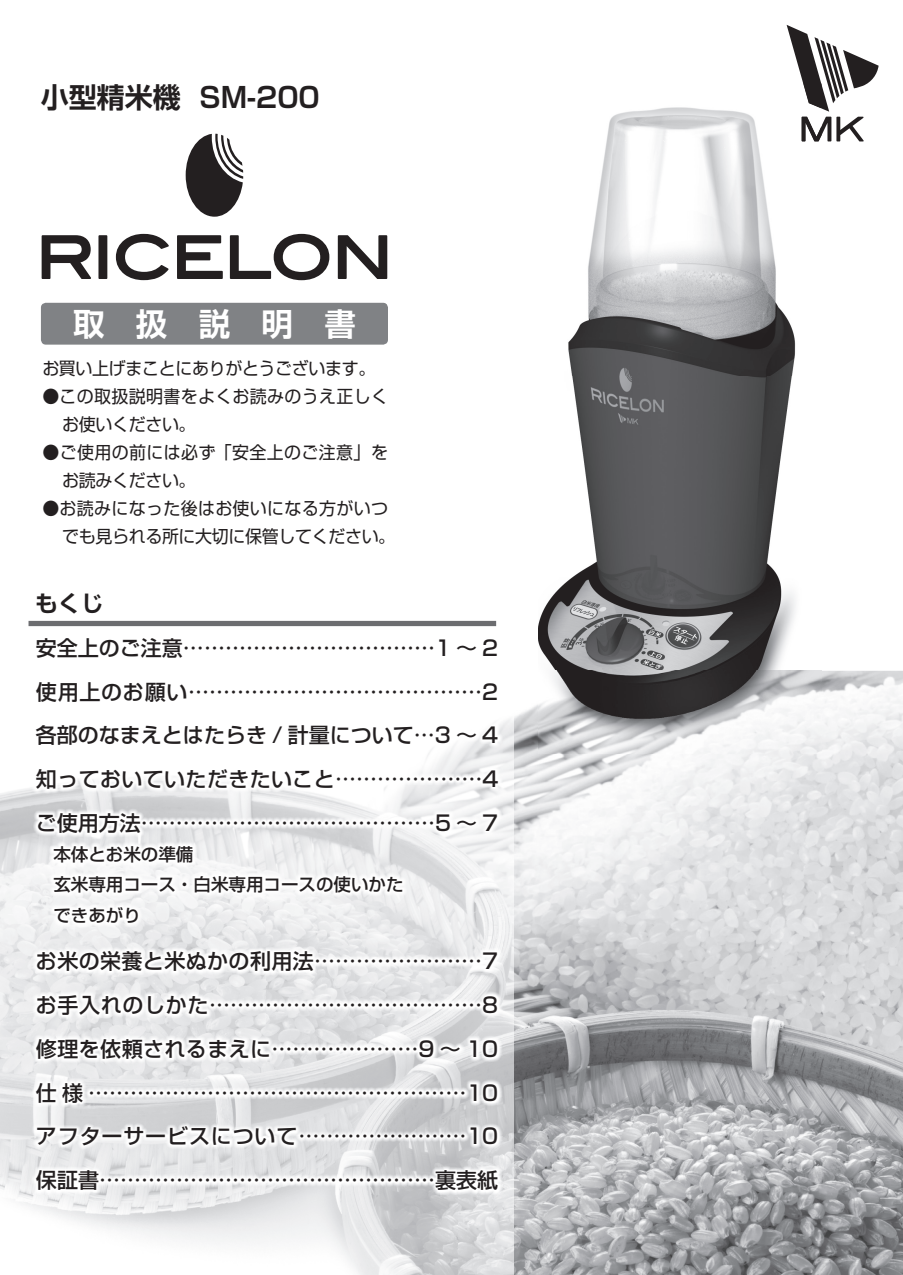
<style>
.page{position:relative;width:903px;height:1275px;background:#fff}
.page>*{position:absolute;margin:0;border:0;box-sizing:border-box;transform-origin:0 0}
.t1{font:700 31.5px "Shin Go Pr 5 De";letter-spacing:.995em;color:#fff}
.t2{font:700 28px "Shin Go Pr 5 De";color:#231f20}
.t3{font:700 22.75px "Shin Go Pr 5 De";color:#231f20}
.t4{font:500 21px/43.8px "Shin Go Pr 5";letter-spacing:.02em;color:#231f20;text-align:justify}
.t5{font:17.5px/28px "Shin Go Pr 5";letter-spacing:.02em;color:#231f20}
.t6{font:17.5px/28px "Shin Go Pr 5";color:#231f20}
.t7{font:500 17.5px/29.8px "Shin Go Pr 5";color:#231f20}
.t8{font:17.5px "Shin Go Pr 5";letter-spacing:-.02em;color:#231f20}
</style>
<div class="page">
<img style="left:457px;top:671px;width:446px;height:604px">
<svg style="left:28px;top:620px;width:469px;height:7px"></svg>
<img style="left:0;top:788px;width:57px;height:428px">
<img style="left:57px;top:1195px;width:400px;height:80px">
<svg style="left:786px;top:25px;width:92px;height:116px"></svg>
<img style="left:538px;top:83px;width:283px;height:670px">
<img style="left:803px;top:83px;width:18px;height:25px">
<img style="left:801px;top:117px;width:20px;height:24px">
<img style="left:31px;top:671px;width:472px;height:524px">
<div style="left:41px;top:303px;width:347px;height:42px;background:#808285;border-radius:5px"></div>
<div style="left:29px;top:621px;width:467px;height:5px;background:#6c6d70"></div>
<svg style="left:186px;top:134px;width:57px;height:83px"></svg>
<svg style="left:42px;top:235px;width:49px;height:44px"></svg>
<div style="left:98px;top:235px;width:9px;height:44px;background:#231f20"></div>
<svg style="left:116px;top:234px;width:53px;height:46px"></svg>
<svg style="left:177px;top:235px;width:46px;height:44px"></svg>
<svg style="left:230px;top:234px;width:99px;height:46px"></svg>
<svg style="left:338px;top:235px;width:49px;height:44px"></svg>
<h2 class="t2" style="left:41px;top:74px;width:280px">小型精米機 SM-200</h2>
<h1 class="t1" style="left:73px;top:298px;width:284px">取扱説明書</h1>
<p class="t8" style="left:42px;top:354px;width:335px">お買い上げまことにありがとうございます。</p>
<p class="t5" style="left:62px;top:381px;width:327px;text-indent:-20px">●この取扱説明書をよくお読みのうえ正しくお使いください。</p>
<p class="t5" style="left:62px;top:437px;width:327px;text-indent:-20px">●ご使用の前には必ず「安全上のご注意」をお読みください。</p>
<p class="t6" style="left:62px;top:493px;width:335px;text-indent:-20px">●お読みになった後はお使いになる方がいつでも見られる所に大切に保管してください。</p>
<p class="t3" style="left:35px;top:584px;width:70px">もくじ</p>
<p class="t4" style="left:36px;top:624px;width:464px">安全上のご注意………………………………1 ～ 2使用上のお願い……………………………………2各部のなまえとはたらき / 計量について…3 ～ 4知っておいていただきたいこと…………………4ご使用方法……………………………………5 ～ 7</p>
<p class="t7" style="left:36px;top:838px;width:369px">　本体とお米の準備<br>　玄米専用コース・白米専用コースの使いかた</p>
<p class="t7" style="left:36px;top:899px;width:106px">　できあがり</p>
<p class="t4" style="left:36px;top:937px;width:464px">お米の栄養と米ぬかの利用法……………………7お手入れのしかた…………………………………8修理を依頼されるまえに…………………9 ～ 10仕様 ………………………………………………10アフターサービスについて……………………10保証書…………………………………………裏表紙</p>
</div>
